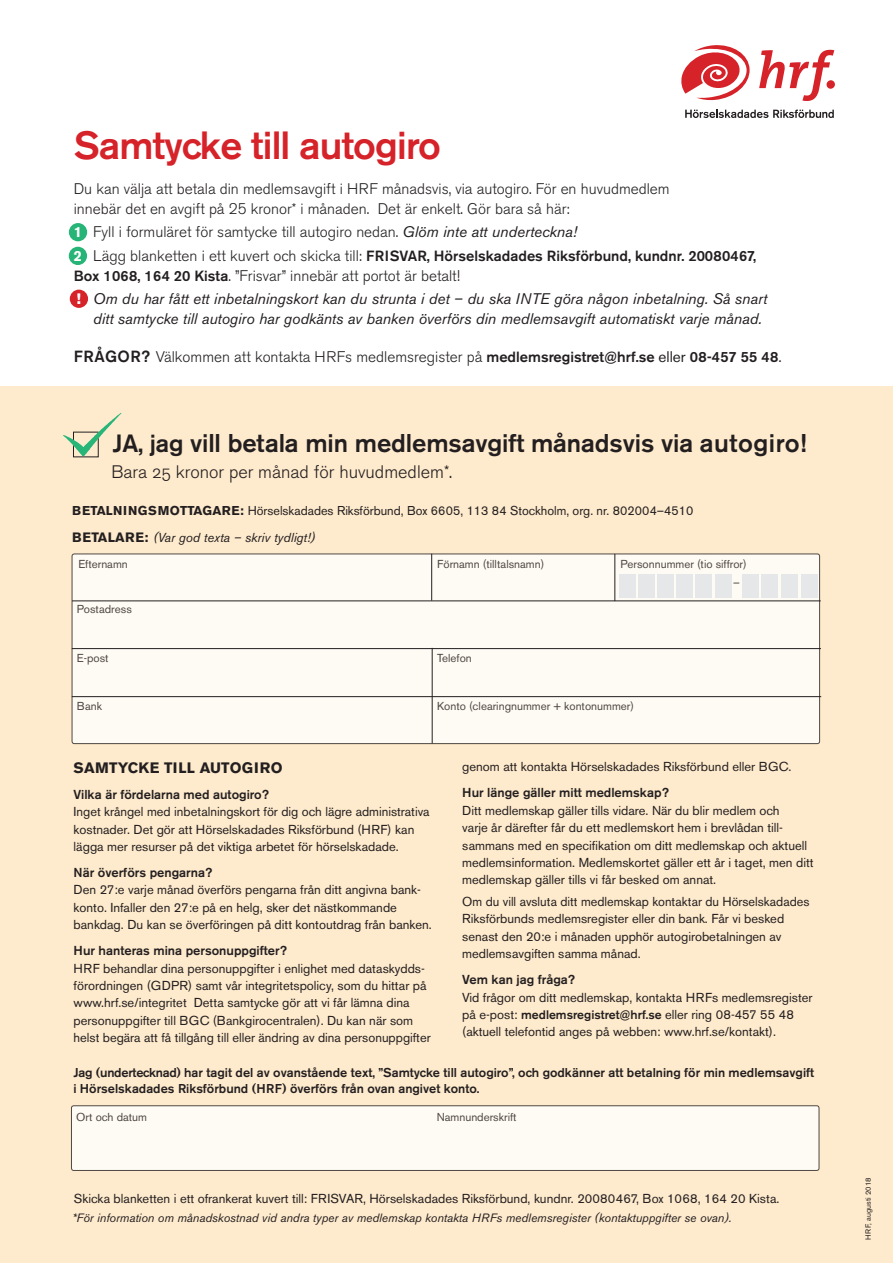
<style>
.page{position:relative;width:893px;height:1263px;background:#fff}
.page>*{position:absolute;margin:0;border:0;box-sizing:border-box;transform-origin:0 0}
.t1{font:500 39px "Akzidenz Grotesk BE";letter-spacing:-.02em;color:#d62229}
.t2{font:500 25.5px "Akzidenz Grotesk BE";letter-spacing:-.005em;color:#231f20}
.t3{font:18px "Akzidenz Grotesk BE Light Os F";color:#231f20}
.t4{font:300 15.3px/20.2px "Akzidenz Grotesk BE";color:#231f20}
.t5{font:italic 15.3px/23.2px "Akzidenz Grotesk BE";color:#231f20}
.t6{font:700 15px "Akzidenz Grotesk BE";letter-spacing:.02em;color:#231f20}
.t7{font:500 14.7px "Akzidenz Grotesk BE";color:#231f20}
.t8{font:12.9px/17.4px "Akzidenz Grotesk BE";color:#231f20}
.t9{font:500 12.9px "Akzidenz Grotesk BE";color:#231f20}
.t10{font:italic 12.9px "Akzidenz Grotesk BE";color:#231f20}
.t11{font:500 12.75px/15.8px "Akzidenz Grotesk BE";color:#231f20}
.t12{font:12.75px "Akzidenz Grotesk BE";color:#231f20}
.t13{font:italic 12.15px "Akzidenz Grotesk BE";color:#231f20}
.t14{font:italic 12px "Akzidenz Grotesk BE";color:#231f20}
.t15{font:11.4px "Akzidenz Grotesk BE";color:#231f20}
.t16{font:7.5px "Akzidenz Grotesk BE";letter-spacing:.01em;color:#231f20}
.s1{font-weight:700;font-size:14.55px;color:#fff}
.s2{font-weight:400;font-style:italic}
.s3{font-weight:300;font-size:15.3px}
.s4{font-weight:500;font-style:normal;font-size:14.7px}
.s5{font-weight:300;font-style:normal}
.s6{font-family:"Akzidenz Grotesk BE Super";font-style:normal;font-size:15px;color:#fff}
.s7{font-weight:500;font-size:16.05px}
.s8{font-weight:500;font-size:14.7px}
.s9{font-weight:400}
.s10{font-weight:400;font-size:14.7px}
.s11{font-size:24.75px}
.s12{font-weight:700}
.s13{font-weight:700;font-style:normal;font-size:13.5px}
.s14{font-weight:500;font-size:12.3px}
</style>
<div class="page">
<div style="left:0;top:387px;width:893px;height:876px;background:#feeacc"></div>
<svg style="left:685px;top:110px;width:149px;height:8px"></svg>
<svg style="left:759px;top:50px;width:75px;height:51px"></svg>
<div style="left:826px;top:80px;width:9px;height:9px;background:#d62229;border-radius:50%"></div>
<svg style="left:681px;top:45px;width:69px;height:55px"></svg>
<div style="left:72px;top:554px;width:748px;height:190px;background:#fefaf4;border-radius:2px"></div>
<div style="left:72px;top:554px;width:748px;height:190px;border:1px solid #231f20;border-radius:2px"></div>
<hr style="left:72px;top:601px;width:749px;height:1px;background:#231f20">
<hr style="left:72px;top:648px;width:749px;height:1px;background:#231f20">
<hr style="left:432px;top:648px;width:1px;height:95px;background:#231f20">
<hr style="left:431px;top:554px;width:1px;height:47px;background:#231f20">
<hr style="left:615px;top:554px;width:1px;height:47px;background:#231f20">
<hr style="left:72px;top:696px;width:749px;height:1px;background:#231f20">
<div style="left:619px;top:574px;width:17px;height:24px;background:#e6e7e9"></div>
<div style="left:638px;top:574px;width:17px;height:24px;background:#e6e7e9"></div>
<div style="left:657px;top:574px;width:17px;height:24px;background:#e6e7e9"></div>
<div style="left:677px;top:574px;width:16px;height:24px;background:#e6e7e9"></div>
<div style="left:696px;top:574px;width:16px;height:24px;background:#e6e7e9"></div>
<div style="left:715px;top:574px;width:16px;height:24px;background:#e6e7e9"></div>
<div style="left:742px;top:574px;width:16px;height:24px;background:#e6e7e9"></div>
<div style="left:762px;top:574px;width:16px;height:24px;background:#e6e7e9"></div>
<div style="left:781px;top:574px;width:17px;height:24px;background:#e6e7e9"></div>
<div style="left:801px;top:574px;width:16px;height:24px;background:#e6e7e9"></div>
<div style="left:71px;top:1106px;width:748px;height:64px;background:#fefaf4;border-radius:2px"></div>
<div style="left:71px;top:1105px;width:748px;height:66px;border:1px solid #231f20;border-radius:2px"></div>
<div style="left:70px;top:290px;width:18px;height:18px;background:#d62229;border-radius:50%"></div>
<div style="left:69px;top:223px;width:18px;height:18px;background:#27b577;border-radius:50%"></div>
<div style="left:69px;top:247px;width:18px;height:18px;background:#27b577;border-radius:50%"></div>
<img style="left:64px;top:414px;width:57px;height:41px">
<h1 class="t1" style="left:74px;top:121px;width:369px">Samtycke till autogiro</h1>
<p class="t4" style="left:74px;top:179px;width:597px">Du kan välja att betala din medlemsavgift i HRF månadsvis, via autogiro. För en huvudmedlem innebär det en avgift på 25 kronor* i månaden. Det är enkelt. Gör bara så här:</p>
<p class="t4" style="left:74px;top:222px;width:505px"><span class="s1">1</span> Fyll i formuläret för samtycke till autogiro nedan. <span class="s2">Glöm inte att underteckna!</span></p>
<p class="t7" style="left:74px;top:246px;width:684px"><span class="s1">2</span> <span class="s3">Lägg blanketten i ett kuvert och skicka till:</span> FRISVAR, Hörselskadades Riksförbund, kundnr. 20080467,</p>
<p class="t5" style="left:74px;top:264px;width:695px"><span class="s4">Box 1068, 164 20 Kista</span><span class="s5">. ”Frisvar” innebär att portot är betalt!<br></span><span class="s6">!</span> Om du har fått ett inbetalningskort kan du strunta i det – du ska INTE göra någon inbetalning. Så snart</p>
<p class="t5" style="left:93px;top:307px;width:670px">ditt samtycke till autogiro har godkänts av banken överförs din medlemsavgift automatiskt varje månad.</p>
<p class="t4" style="left:74px;top:346px;width:709px"><span class="s7">FRÅGOR?</span> Välkommen att kontakta HRFs medlemsregister på <span class="s8">medlemsregistret@hrf.se</span> <span class="s9">eller</span> <span class="s8">08-457 55 48</span><span class="s10">.</span></p>
<h2 class="t2" style="left:113px;top:427px;width:695px"><span class="s11">JA, jag</span> vill betala min medlemsavgift månadsvis via autogiro!</h2>
<h3 class="t3" style="left:112px;top:461px;width:342px">Bara 25 kronor per månad för huvudmedlem*.</h3>
<p class="t12" style="left:72px;top:503px;width:623px"><span class="s12">BETALNINGSMOTTAGARE:</span> Hörselskadades Riksförbund, Box 6605, 113 84 Stockholm, org. nr. 802004–4510</p>
<p class="t10" style="left:72px;top:530px;width:245px"><span class="s13">BETALARE:</span> (Var god texta – skriv tydligt!)</p>
<p class="t15" style="left:78px;top:557px;width:51px">Efternamn</p>
<p class="t15" style="left:437px;top:557px;width:109px">Förnamn (tilltalsnamn)</p>
<p class="t15" style="left:620px;top:557px;width:128px">Personnummer (tio siffror)</p>
<p class="t13" style="left:732px;top:575px;width:9px">–</p>
<p class="t15" style="left:77px;top:602px;width:56px">Postadress</p>
<p class="t15" style="left:77px;top:651px;width:33px">E-post</p>
<p class="t15" style="left:437px;top:651px;width:36px">Telefon</p>
<p class="t15" style="left:77px;top:700px;width:27px">Bank</p>
<p class="t15" style="left:437px;top:700px;width:198px">Konto (clearingnummer + kontonummer)</p>
<p class="t6" style="left:74px;top:759px;width:211px">SAMTYCKE TILL AUTOGIRO</p>
<p class="t9" style="left:74px;top:786px;width:197px">Vilka är fördelarna med autogiro?</p>
<p class="t8" style="left:74px;top:803px;width:358px">Inget krångel med inbetalningskort för dig och lägre administrativa kostnader. Det gör att Hörselskadades Riksförbund (HRF) kan lägga mer resurser på det viktiga arbetet för hörselskadade.</p>
<p class="t9" style="left:74px;top:865px;width:140px">När överförs pengarna?</p>
<p class="t8" style="left:74px;top:881px;width:360px">Den 27:e varje månad överförs pengarna från ditt angivna bank&shy;konto. Infaller den 27:e på en helg, sker det nästkommande bankdag. Du kan se överföringen på ditt kontoutdrag från banken.</p>
<p class="t9" style="left:74px;top:943px;width:215px">Hur hanteras mina personuppgifter?</p>
<p class="t8" style="left:74px;top:959px;width:359px">HRF behandlar dina personuppgifter i enlighet med dataskydds&shy;förordningen (GDPR) samt vår integritetspolicy, som du hittar på www.hrf.se/integritet Detta samtycke gör att vi får lämna dina personuppgifter till BGC (Bankgirocentralen). Du kan när som helst begära att få tillgång till eller ändring av dina personuppgifter</p>
<p class="t8" style="left:462px;top:758px;width:331px">genom att kontakta Hörselskadades Riksförbund eller BGC.</p>
<p class="t9" style="left:462px;top:785px;width:208px">Hur länge gäller mitt medlemskap?</p>
<p class="t8" style="left:462px;top:801px;width:353px">Ditt medlemskap gäller tills vidare. När du blir medlem och<br>varje år därefter får du ett medlemskort hem i brevlådan till&shy;sammans med en specifikation om ditt medlemskap och aktuell medlemsinformation. Medlemskortet gäller ett år i taget, men ditt medlemskap gäller tills vi får besked om annat.</p>
<p class="t8" style="left:462px;top:893px;width:349px">Om du vill avsluta ditt medlemskap kontaktar du Hörselskadades Riksförbunds medlemsregister eller din bank. Får vi besked senast den 20:e i månaden upphör autogirobetalningen av medlemsavgiften samma månad.</p>
<p class="t9" style="left:462px;top:972px;width:114px">Vem kan jag fråga?</p>
<p class="t8" style="left:462px;top:988px;width:352px">Vid frågor om ditt medlemskap, kontakta HRFs medlemsregister på e-post: <span class="s14">medlemsregistret@hrf.se</span> eller ring 08-457 55 48 (aktuell telefontid anges på webben: www.hrf.se/kontakt).</p>
<p class="t11" style="left:73px;top:1064px;width:742px">Jag (undertecknad) har tagit del av ovanstående text, ”Samtycke till autogiro”, och godkänner att betalning för min medlemsavgift i Hörselskadades Riksförbund (HRF) överförs från ovan angivet konto.</p>
<p class="t15" style="left:76px;top:1110px;width:72px">Ort och datum</p>
<p class="t15" style="left:437px;top:1110px;width:81px">Namnunderskrift</p>
<p class="t8" style="left:74px;top:1189px;width:707px">Skicka blanketten i ett ofrankerat kuvert till: FRISVAR, Hörselskadades Riksförbund, kundnr. 20080467, Box 1068, 164 20 Kista.</p>
<p class="t14" style="left:72px;top:1211px;width:661px">*För information om månadskostnad vid andra typer av medlemskap kontakta HRFs medlemsregister (kontaktuppgifter se ovan).</p>
<p class="t16" style="left:864px;top:1239px;width:63px;rotate:-90deg">HRF, augusti 2018</p>
</div>
